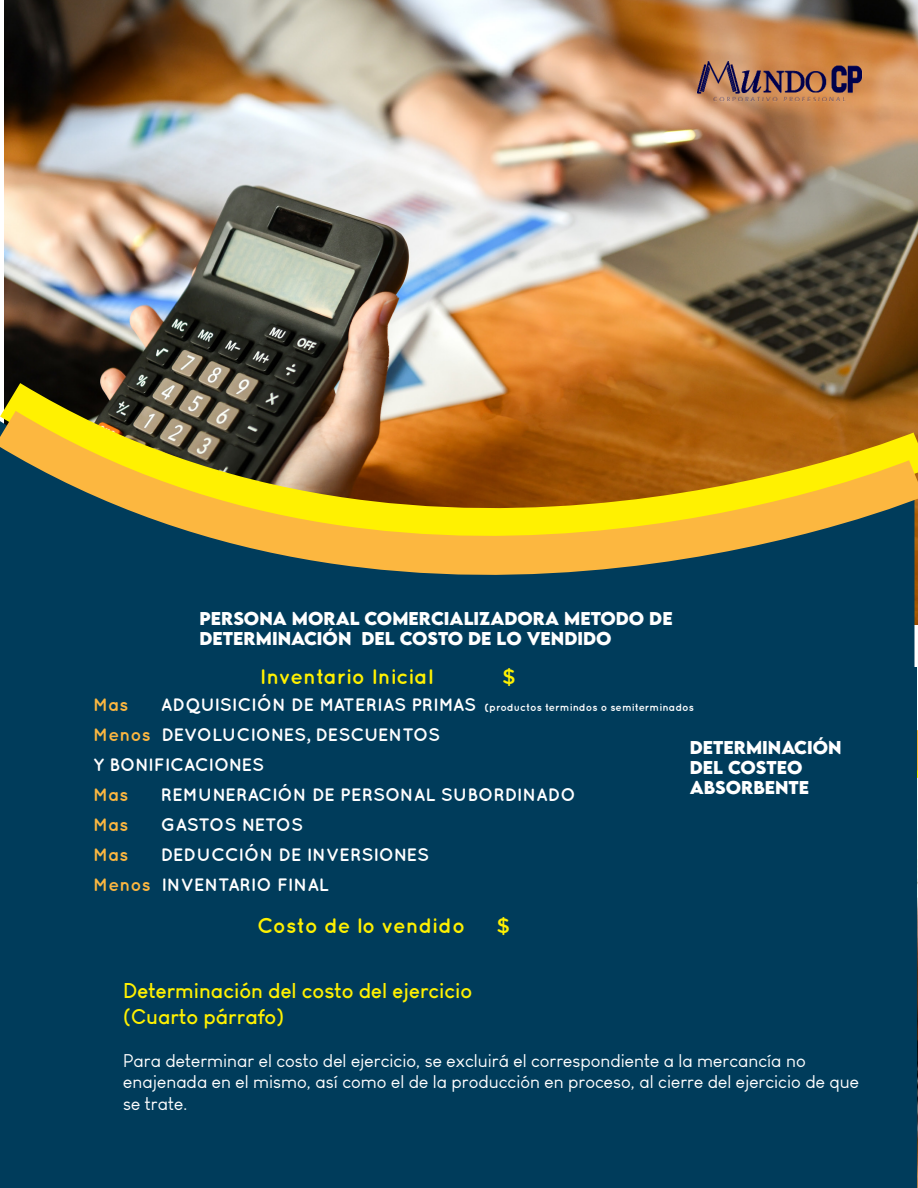
<style>
.page{position:relative;width:918px;height:1188px;background:#fff}
.page>*{position:absolute;margin:0;border:0;box-sizing:border-box;transform-origin:0 0}
.t1{font:700 21px "Louis George Cafe";color:#fff101}
.t2{font:700 21px "Quicksand";color:#fff101}
.t3{font:18px/21.6px "Louis George Cafe";color:#fff}
.t4{font:700 18px "Quicksand";color:#fff}
.t5{font:700 18px "Quicksand";color:#fcb740}
.t6{font:700 16.5px "LEMONMILK";color:#fff}
.t7{font:700 10.5px "Quicksand";color:#fff}
.s1{font-size:18px}
.s2{color:#fcb740}
</style>
<div class="page">
<img style="left:4px;top:0;width:914px;height:346px">
<img style="left:0;top:146px;width:914px;height:1042px">
<svg style="left:0;top:374px;width:918px;height:308px;background:#67673f"></svg>
<img style="left:669px;top:26px;width:210px;height:81px">
<div style="left:864px;top:668px;width:53px;height:520px;background:#003c5b"></div>
<p class="t6" style="left:200px;top:607px;width:25px">PERSONA</p>
<p class="t6" style="left:292px;top:607px;width:30px">MORAL</p>
<p class="t6" style="left:365px;top:607px;width:27px">COMERC</p>
<p class="t6" style="left:444px;top:607px;width:62px">IALIZADORA</p>
<p class="t6" style="left:564px;top:607px;width:30px">METODO</p>
<p class="t6" style="left:649px;top:607px;width:25px">DE</p>
<p class="t6" style="left:200px;top:627px;width:414px">DETERMINACIÓN DEL COSTO DE LO VENDIDO</p>
<p class="t2" style="left:260px;top:664px;width:175px">Inventario Inicial</p>
<p class="t2" style="left:502px;top:664px;width:15px">$</p>
<p class="t5" style="left:93px;top:694px;width:37px">Mas</p>
<p class="t7" style="left:161px;top:701px;width:535px"><span class="s1">ADQUISICIÓN DE MATERIAS PRIMAS</span> (productos termindos o semiterminados</p>
<p class="t4" style="left:93px;top:724px;width:348px"><span class="s2">Menos</span> DEVOLUCIONES, DESCUENTOS</p>
<p class="t4" style="left:93px;top:754px;width:173px">Y BONIFICACIONES</p>
<p class="t5" style="left:93px;top:784px;width:37px">Mas</p>
<p class="t4" style="left:161px;top:784px;width:417px">REMUNERACIÓN DE PERSONAL SUBORDINADO</p>
<p class="t5" style="left:93px;top:814px;width:37px">Mas</p>
<p class="t4" style="left:161px;top:814px;width:144px">GASTOS NETOS</p>
<p class="t5" style="left:93px;top:844px;width:37px">Mas</p>
<p class="t4" style="left:161px;top:844px;width:270px">DEDUCCIÓN DE INVERSIONES</p>
<p class="t4" style="left:93px;top:874px;width:237px"><span class="s2">Menos</span> INVENTARIO FINAL</p>
<p class="t6" style="left:690px;top:737px;width:26px">DETERM</p>
<p class="t6" style="left:762px;top:737px;width:20px">INAC</p>
<p class="t6" style="left:807px;top:737px;width:34px">IÓN</p>
<p class="t6" style="left:690px;top:756px;width:12px">DEL</p>
<p class="t6" style="left:728px;top:756px;width:14px">COSTEO</p>
<p class="t6" style="left:690px;top:776px;width:39px">ABSOR</p>
<p class="t6" style="left:753px;top:776px;width:23px">BENTE</p>
<p class="t2" style="left:257px;top:913px;width:210px">Costo de lo vendido</p>
<p class="t2" style="left:497px;top:913px;width:15px">$</p>
<p class="t1" style="left:123px;top:978px;width:351px">Determinación del costo del ejercicio</p>
<p class="t1" style="left:123px;top:1003px;width:163px">(Cuarto párrafo)</p>
<p class="t3" style="left:123px;top:1050px;width:737px">Para determinar el costo del ejercicio, se excluirá el correspondiente a la mercancía no enajenada en el mismo, así como el de la producción en proceso, al cierre del ejercicio de que se trate.</p>
</div>
